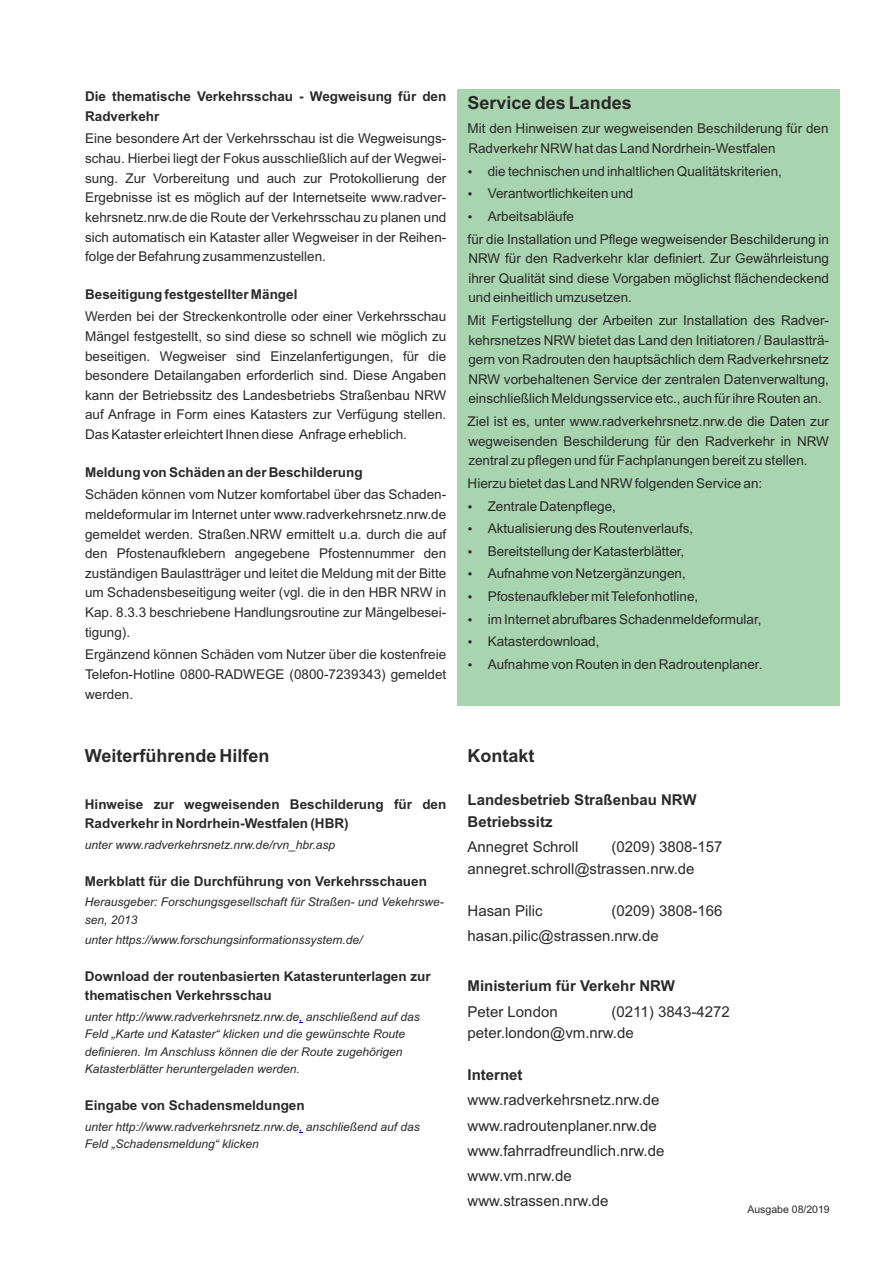
<style>
.page{position:relative;width:893px;height:1263px;background:#fff}
.page>*{position:absolute;margin:0;border:0;box-sizing:border-box;transform-origin:0 0}
.t1{font:700 18px "Arial";color:#2b2929}
.t2{font:15px/25.2px "Arial";color:#2b2929}
.t3{font:700 15px/21.8px "Arial";color:#2b2929}
.t4{font:13.5px/19.6px "Arial";color:#2b2929;text-align:justify}
.t5{font:700 13.5px/19.6px "Arial";color:#2b2929}
.t6{font:italic 12px/17.4px "Arial";color:#2b2929}
.t7{font:italic 12px "Arial";color:#0000c4}
.t8{font:10.5px "Arial";color:#2b2929}
</style>
<div class="page">
<div style="left:457px;top:90px;width:382px;height:616px;background:#a8d4b0"></div>
<p class="t5" style="left:85px;top:88px;width:363px">Die thematische Verkehrsschau - Wegweisung für den<br>Radverkehr</p>
<p class="t4" style="left:85px;top:130px;width:363px">Eine besondere Art der Verkehrsschau ist die Wegweisungs&shy;schau. Hierbei liegt der Fokus ausschließlich auf der Wegwei&shy;sung. Zur Vorbereitung und auch zur Protokollierung der Ergebnisse ist es möglich auf der Internetseite www.radver&shy;kehrsnetz.nrw.de die Route der Verkehrsschau zu planen und sich automatisch ein Kataster aller Wegweiser in der Reihen&shy;folge der Befahrung zusammenzustellen.</p>
<p class="t5" style="left:85px;top:285px;width:214px">Beseitigung festgestellter Mängel</p>
<p class="t4" style="left:85px;top:308px;width:363px">Werden bei der Streckenkontrolle oder einer Verkehrsschau Mängel festgestellt, so sind diese so schnell wie möglich zu beseitigen. Wegweiser sind Einzelanfertigungen, für die besondere Detailangaben erforderlich sind. Diese Angaben kann der Betriebssitz des Landesbetriebs Straßenbau NRW auf Anfrage in Form eines Katasters zur Verfügung stellen.<br>Das Kataster erleichtert Ihnen diese Anfrage erheblich.</p>
<p class="t5" style="left:85px;top:463px;width:279px">Meldung von Schäden an der Beschilderung</p>
<p class="t4" style="left:85px;top:486px;width:363px">Schäden können vom Nutzer komfortabel über das Schaden&shy;meldeformular im Internet unter www.radverkehrsnetz.nrw.de gemeldet werden. Straßen.NRW ermittelt u.a. durch die auf den Pfostenaufklebern angegebene Pfostennummer den zuständigen Baulastträger und leitet die Meldung mit der Bitte um Schadensbeseitigung weiter (vgl. die in den HBR NRW in Kap. 8.3.3 beschriebene Handlungsroutine zur Mängelbesei&shy;tigung).</p>
<p class="t4" style="left:85px;top:646px;width:363px">Ergänzend können Schäden vom Nutzer über die kostenfreie Telefon-Hotline 0800-RADWEGE (0800-7239343) gemeldet werden.</p>
<h1 class="t1" style="left:85px;top:749px;width:186px">Weiterführende Hilfen</h1>
<p class="t5" style="left:85px;top:795px;width:363px">Hinweise zur wegweisenden Beschilderung für den<br>Radverkehr in Nordrhein-Westfalen (HBR)</p>
<p class="t6" style="left:85px;top:837px;width:252px">unter www.radverkehrsnetz.nrw.de/rvn_hbr.asp</p>
<p class="t5" style="left:85px;top:872px;width:344px">Merkblatt für die Durchführung von Verkehrsschauen</p>
<p class="t6" style="left:85px;top:894px;width:361px">Herausgeber: Forschungsgesellschaft für Straßen- und Vekehrswe&shy;sen, 2013</p>
<p class="t6" style="left:85px;top:932px;width:279px">unter https://www.forschungsinformationssystem.de/</p>
<p class="t5" style="left:85px;top:967px;width:347px">Download der routenbasierten Katasterunterlagen zur thematischen Verkehrsschau</p>
<p class="t6" style="left:85px;top:1009px;width:336px">unter http://www.radverkehrsnetz.nrw.de anschließend auf das Feld „Karte und Kataster“ klicken und die gewünschte Route definieren. Im Anschluss können die der Route zugehörigen Katasterblätter heruntergeladen werden.</p>
<p class="t5" style="left:85px;top:1097px;width:221px">Eingabe von Schadensmeldungen</p>
<p class="t6" style="left:85px;top:1119px;width:336px">unter http://www.radverkehrsnetz.nrw.de anschließend auf das<br>Feld „Schadensmeldung“ klicken</p>
<p class="t7" style="left:299px;top:1012px;width:5px">,</p>
<p class="t7" style="left:299px;top:1122px;width:5px">,</p>
<h1 class="t1" style="left:468px;top:96px;width:166px">Service des Landes</h1>
<p class="t4" style="left:468px;top:120px;width:362px">Mit den Hinweisen zur wegweisenden Beschilderung für den<br>Radverkehr NRW hat das Land Nordrhein-Westfalen</p>
<p class="t4" style="left:488px;top:162px;width:296px">die technischen und inhaltlichen Qualitätskriterien,</p>
<p class="t4" style="left:488px;top:185px;width:147px">Verantwortlichkeiten und</p>
<p class="t4" style="left:488px;top:208px;width:88px">Arbeitsabläufe</p>
<p class="t4" style="left:468px;top:230px;width:363px">für die Installation und Pflege wegweisender Beschilderung in</p>
<p class="t4" style="left:468px;top:250px;width:362px">NRW für den Radverkehr klar definiert. Zur Gewährleistung ihrer Qualität sind diese Vorgaben möglichst flächendeckend und einheitlich umzusetzen.</p>
<p class="t4" style="left:468px;top:312px;width:363px">Mit Fertigstellung der Arbeiten zur Installation des Radver&shy;kehrsnetzes NRW bietet das Land den Initiatoren / Baulastträ&shy;gern von Radrouten den hauptsächlich dem Radverkehrsnetz NRW vorbehaltenen Service der zentralen Datenverwaltung, einschließlich Meldungsservice etc., auch für ihre Routen an.</p>
<p class="t4" style="left:468px;top:413px;width:363px">Ziel ist es, unter www.radverkehrsnetz.nrw.de die Daten zur wegweisenden Beschilderung für den Radverkehr in NRW zentral zu pflegen und für Fachplanungen bereit zu stellen.</p>
<p class="t4" style="left:488px;top:473px;width:276px;line-height:22.6px;text-align:left;text-indent:-20px">Hierzu bietet das Land NRW folgenden Service an:<br>Zentrale Datenpflege,<br>Aktualisierung des Routenverlaufs, Bereitstellung der Katasterblätter,<br>Aufnahme von Netzergänzungen, Pfostenaufkleber mit Telefonhotline,<br>im Internet abrufbares Schadenmeldeformular, Katasterdownload,<br>Aufnahme von Routen in den Radroutenplaner.</p>
<h1 class="t1" style="left:468px;top:749px;width:68px">Kontakt</h1>
<p class="t3" style="left:468px;top:791px;width:230px">Landesbetrieb Straßenbau NRW<br>Betriebssitz</p>
<p class="t2" style="left:468px;top:836px;width:112px">Annegret Schroll</p>
<p class="t2" style="left:468px;top:837px;width:256px;line-height:21.8px;text-indent:144px">(0209) 3808-157 annegret.schroll@strassen.nrw.de</p>
<p class="t2" style="left:468px;top:899px;width:256px;text-indent:144px">(0209) 3808-166 hasan.pilic@strassen.nrw.de</p>
<p class="t3" style="left:468px;top:977px;width:209px">Ministerium für Verkehr NRW</p>
<p class="t2" style="left:468px;top:1000px;width:92px">Peter London</p>
<p class="t2" style="left:468px;top:899px;width:77px">Hasan Pilic</p>
<p class="t2" style="left:468px;top:1002px;width:264px;line-height:21.8px;text-indent:144px">(0211) 3843-4272 peter.london@vm.nrw.de</p>
<p class="t3" style="left:468px;top:1065px;width:57px">Internet</p>
<p class="t2" style="left:468px;top:1089px;width:198px">www.radverkehrsnetz.nrw.de www.radroutenplaner.nrw.de www.fahrradfreundlich.nrw.de www.vm.nrw.de www.strassen.nrw.de</p>
<p class="t8" style="left:747px;top:1205px;width:84px">Ausgabe 08/2019</p>
</div>
